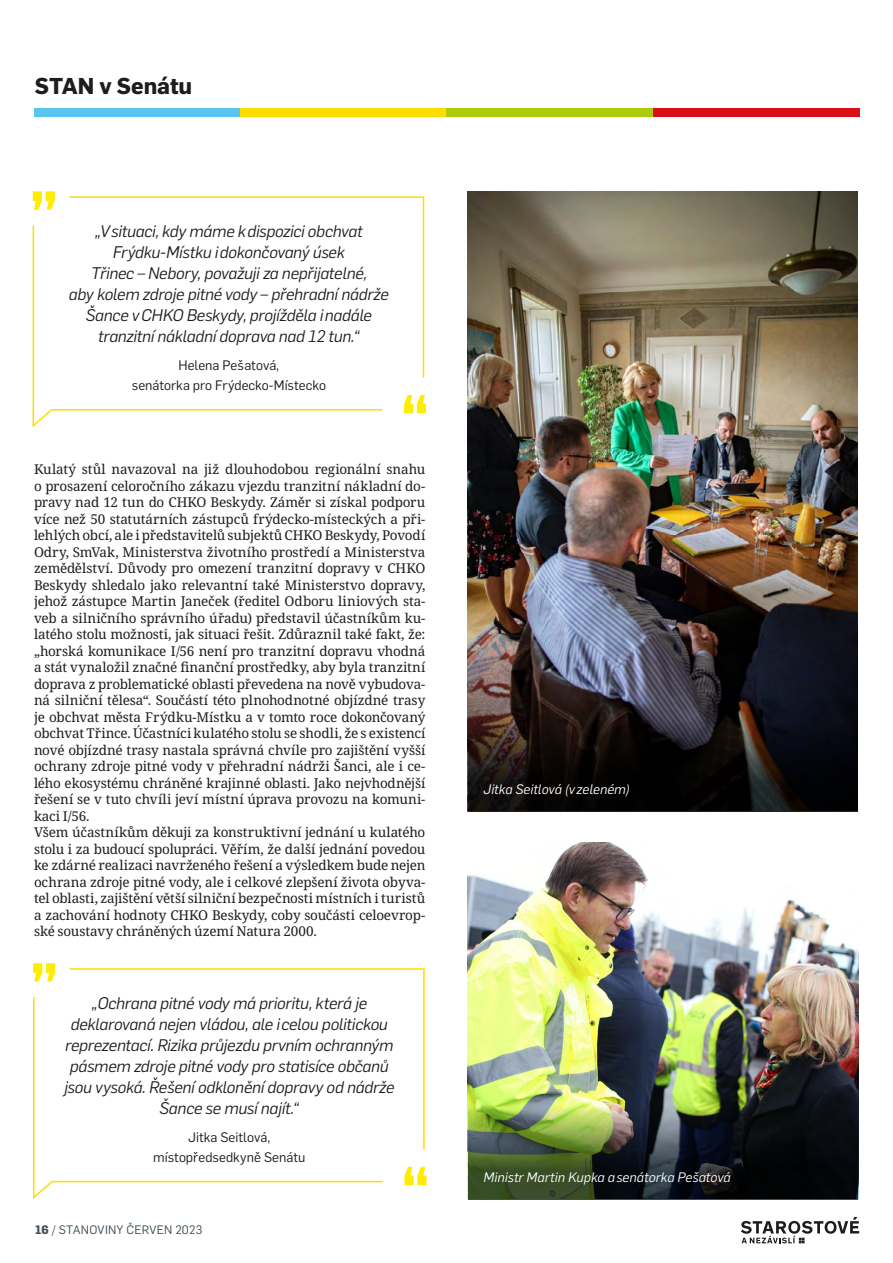
<style>
.page{position:relative;width:893px;height:1263px;background:#fff}
.page>*{position:absolute;margin:0;border:0;box-sizing:border-box;transform-origin:0 0}
.t1{font:700 22.5px "Flama";color:#1d1d1b}
.t2{font:italic 16.5px/21px "Flama";letter-spacing:-.015em;color:#1d1d1b;text-align:center}
.t3{font:13.5px/16.5px "Noto Serif";letter-spacing:-.01em;color:#1d1d1b}
.t4{font:13.5px/19.8px "Flama";color:#1d1d1b;text-align:center}
.t5{font:italic 13.5px "Flama";letter-spacing:.005em;color:#fff}
.t6{font:12px "Flama";letter-spacing:.02em;color:#3f4e55}
.s1{font-weight:700}
</style>
<div class="page">
<div style="left:34px;top:108px;width:206px;height:9px;background:#5bc5f2"></div>
<div style="left:240px;top:108px;width:207px;height:9px;background:#fd0"></div>
<div style="left:447px;top:108px;width:206px;height:9px;background:#afca0b"></div>
<div style="left:653px;top:108px;width:207px;height:9px;background:#d91016"></div>
<svg style="left:741px;top:1217px;width:118px;height:26px"></svg>
<svg style="left:32px;top:1180px;width:22px;height:19px"></svg>
<hr style="left:52px;top:1181px;width:331px;height:1px;background:#fd0">
<hr style="left:70px;top:968px;width:355px;height:2px;background:#fd0">
<svg style="left:33px;top:963px;width:22px;height:18px"></svg>
<svg style="left:404px;top:1167px;width:22px;height:18px"></svg>
<hr style="left:33px;top:997px;width:2px;height:186px;background:#fd0">
<hr style="left:423px;top:970px;width:2px;height:179px;background:#fd0">
<img style="left:467px;top:191px;width:391px;height:620px">
<svg style="left:32px;top:408px;width:22px;height:20px"></svg>
<hr style="left:52px;top:409px;width:330px;height:1px;background:#fd0">
<hr style="left:69px;top:196px;width:355px;height:2px;background:#fd0">
<svg style="left:33px;top:191px;width:22px;height:19px"></svg>
<svg style="left:404px;top:395px;width:22px;height:18px"></svg>
<hr style="left:33px;top:225px;width:1px;height:187px;background:#fd0">
<hr style="left:423px;top:198px;width:1px;height:179px;background:#fd0">
<img style="left:468px;top:843px;width:391px;height:355px">
<svg style="left:468px;top:700px;width:390px;height:112px;background:#161112"></svg>
<img style="left:468px;top:1088px;width:390px;height:112px">
<h1 class="t1" style="left:35px;top:69px;width:159px">STAN v Senátu</h1>
<p class="t2" style="left:69px;top:219px;width:321px">„V situaci, kdy máme k dispozici obchvat Frýdku-Místku i dokončovaný úsek<br>Třinec – Nebory, považuji za nepřijatelné,<br>aby kolem zdroje pitné vody – přehradní nádrže Šance v CHKO Beskydy, projížděla i nadále tranzitní nákladní doprava nad 12 tun.“</p>
<p class="t4" style="left:132px;top:354px;width:196px">Helena Pešatová,<br>senátorka pro Frýdecko-Místecko</p>
<p class="t3" style="left:34px;top:462px;width:393px">Kulatý stůl navazoval na již dlouhodobou regionální snahu o prosazení celoročního zákazu vjezdu tranzitní nákladní do&shy;pravy nad 12 tun do CHKO Beskydy. Záměr si získal podporu více než 50 statutárních zástupců frýdecko-místeckých a při&shy;lehlých obcí, ale i představitelů subjektů CHKO Beskydy, Povodí Odry, SmVak, Ministerstva životního prostředí a Ministerstva zemědělství. Důvody pro omezení tranzitní dopravy v CHKO Beskydy shledalo jako relevantní také Ministerstvo dopravy, jehož zástupce Martin Janeček (ředitel Odboru liniových sta&shy;veb a silničního správního úřadu) představil účastníkům ku&shy;latého stolu možnosti, jak situaci řešit. Zdůraznil také fakt, že: „horská komunikace I/56 není pro tranzitní dopravu vhodná a stát vynaložil značné finanční prostředky, aby byla tranzitní doprava z problematické oblasti převedena na nově vybudova&shy;ná silniční tělesa“. Součástí této plnohodnotné objízdné trasy je obchvat města Frýdku-Místku a v tomto roce dokončovaný obchvat Třince. Účastníci kulatého stolu se shodli, že s existencí nové objízdné trasy nastala správná chvíle pro zajištění vyšší ochrany zdroje pitné vody v přehradní nádrži Šanci, ale i ce&shy;lého ekosystému chráněné krajinné oblasti. Jako nejvhodnější řešení se v tuto chvíli jeví místní úprava provozu na komuni&shy;kaci I/56.<br>Všem účastníkům děkuji za konstruktivní jednání u kulatého stolu i za budoucí spolupráci. Věřím, že další jednání povedou ke zdárné realizaci navrženého řešení a výsledkem bude nejen ochrana zdroje pitné vody, ale i celkové zlepšení života obyva&shy;tel oblasti, zajištění větší silniční bezpečnosti místních i turistů a zachování hodnoty CHKO Beskydy, coby součásti celoevrop&shy;ské soustavy chráněných území Natura 2000.</p>
<p class="t2" style="left:64px;top:991px;width:332px">„Ochrana pitné vody má prioritu, která je deklarovaná nejen vládou, ale i celou politickou reprezentací. Rizika průjezdu prvním ochranným pásmem zdroje pitné vody pro statisíce občanů jsou vysoká. Řešení odklonění dopravy od nádrže Šance se musí najít.“</p>
<p class="t4" style="left:153px;top:1126px;width:154px">Jitka Seitlová, místopředsedkyně Senátu</p>
<p class="t6" style="left:35px;top:1221px;width:169px"><span class="s1">16</span> / STANOVINY ČERVEN 2023</p>
<p class="t5" style="left:484px;top:780px;width:148px">Jitka Seitlová (v zeleném)</p>
<p class="t5" style="left:484px;top:1168px;width:249px">Ministr Martin Kupka a senátorka Pešatová</p>
</div>
